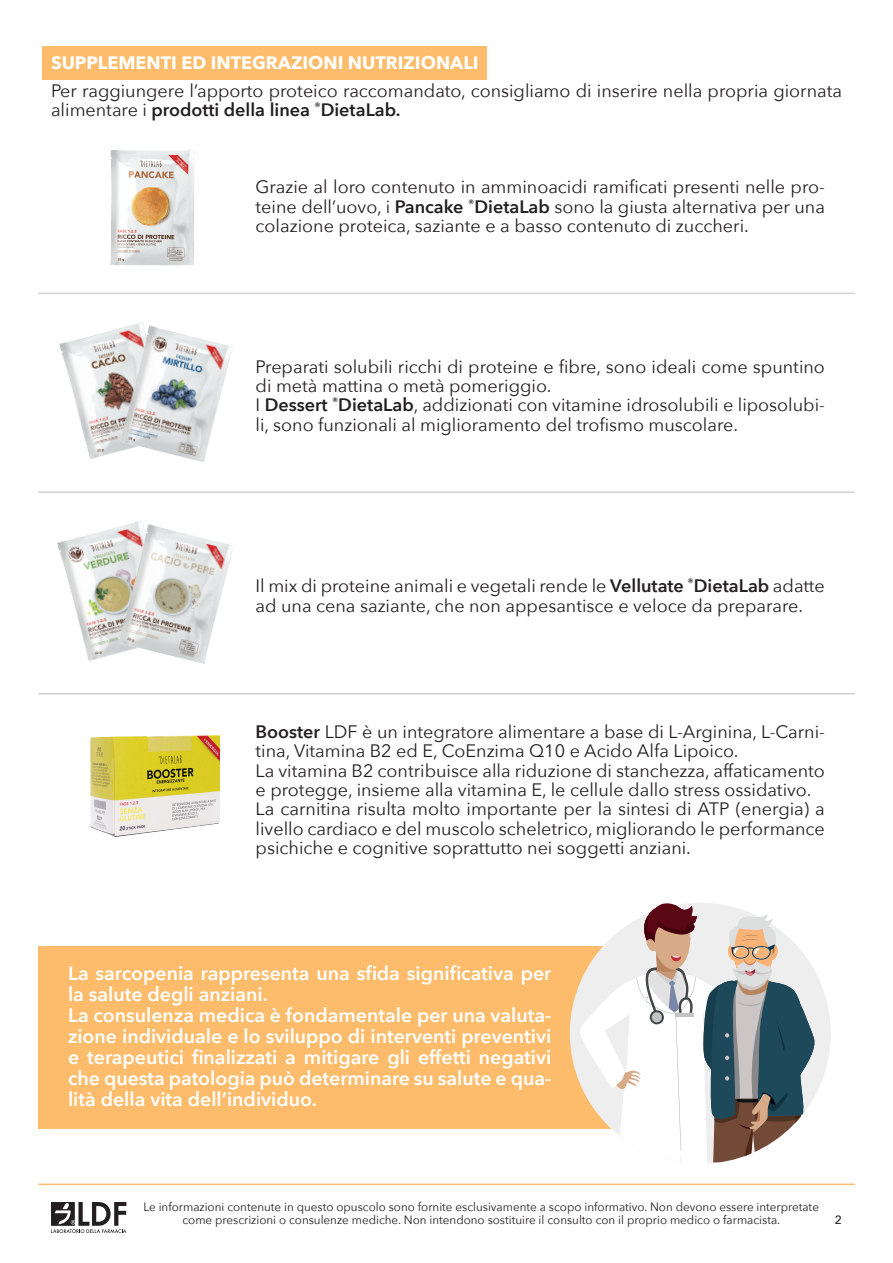
<style>
.page{position:relative;width:893px;height:1263px;background:#fff}
.page>*{position:absolute;margin:0;border:0;box-sizing:border-box;transform-origin:0 0}
.t1{font:600 19.5px/21px "Avenir Next";color:#fff}
.t2{font:18px/19.4px "Avenir Next";color:#231f20}
.t3{font:700 18px "Avenir Next";color:#fff}
.t4{font:12px/13.5px "Avenir Next";color:#231f20;text-align:center}
.t5{font:500 12px "Avenir Next";color:#231f20}
.s1{font-weight:600}
</style>
<div class="page">
<hr style="left:38px;top:1183px;width:817px;height:2px;background:#fcbc6b">
<svg style="left:51px;top:1202px;width:75px;height:31px"></svg>
<div style="left:38px;top:946px;width:744px;height:183px;background:#fcbc6b"></div>
<img style="left:110px;top:150px;width:85px;height:116px">
<img style="left:90px;top:735px;width:130px;height:102px">
<hr style="left:38px;top:293px;width:817px;height:1px;background:#cfd0d2">
<hr style="left:38px;top:491px;width:817px;height:2px;background:#cfd0d2">
<hr style="left:38px;top:693px;width:817px;height:1px;background:#cfd0d2">
<img style="left:59px;top:332px;width:49px;height:127px">
<img style="left:108px;top:323px;width:125px;height:139px">
<img style="left:57px;top:530px;width:49px;height:131px">
<img style="left:106px;top:521px;width:127px;height:143px">
<div style="left:43px;top:47px;width:444px;height:33px;background:#fcbc6b"></div>
<svg style="left:575px;top:903px;width:245px;height:260px"></svg>
<p class="t3" style="left:51px;top:47px;width:429px">SUPPLEMENTI ED INTEGRAZIONI NUTRIZIONALI</p>
<p class="t2" style="left:51px;top:80px;width:792px">Per raggiungere l’apporto proteico raccomandato, consigliamo di inserire nella propria giornata alimentare i <span class="s1">prodotti della linea</span> <sup>®</sup><span class="s1">DietaLab.</span></p>
<p class="t2" style="left:256px;top:177px;width:571px;text-align:justify">Grazie al loro contenuto in amminoacidi ramificati presenti nelle pro&shy;teine dell’uovo, i <span class="s1">Pancake</span> <sup>®</sup><span class="s1">DietaLab</span> sono la giusta alternativa per una colazione proteica, saziante e a basso contenuto di zuccheri.</p>
<p class="t2" style="left:256px;top:356px;width:571px">Preparati solubili ricchi di proteine e fibre, sono ideali come spuntino di metà mattina o metà pomeriggio.<br>I <span class="s1">Dessert</span> <sup>®</sup><span class="s1">DietaLab</span>, addizionati con vitamine idrosolubili e liposolubi&shy;li, sono funzionali al miglioramento del trofismo muscolare.</p>
<p class="t2" style="left:256px;top:575px;width:571px">Il mix di proteine animali e vegetali rende le <span class="s1">Vellutate</span> <sup>®</sup><span class="s1">DietaLab</span> adatte ad una cena saziante, che non appesantisce e veloce da preparare.</p>
<p class="t2" style="left:256px;top:721px;width:571px"><span class="s1">Booster</span> LDF è un integratore alimentare a base di L-Arginina, L-Carni&shy;tina, Vitamina B2 ed E, CoEnzima Q10 e Acido Alfa Lipoico.<br>La vitamina B2 contribuisce alla riduzione di stanchezza, affaticamento e protegge, insieme alla vitamina E, le cellule dallo stress ossidativo.<br>La carnitina risulta molto importante per la sintesi di ATP (energia) a livello cardiaco e del muscolo scheletrico, migliorando le performance psichiche e cognitive soprattutto nei soggetti anziani.</p>
<p class="t1" style="left:68px;top:962px;width:485px">La sarcopenia rappresenta una sfida significativa per la salute degli anziani.<br>La consulenza medica è fondamentale per una valuta&shy;zione individuale e lo sviluppo di interventi preventivi e terapeutici finalizzati a mitigare gli effetti negativi che questa patologia può determinare su salute e qua&shy;lità della vita dell’individuo.</p>
<p class="t4" style="left:143px;top:1199px;width:677px">Le informazioni contenute in questo opuscolo sono fornite esclusivamente a scopo informativo. Non devono essere interpretate come prescrizioni o consulenze mediche. Non intendono sostituire il consulto con il proprio medico o farmacista.</p>
<p class="t5" style="left:835px;top:1209px;width:9px">2</p>
</div>
